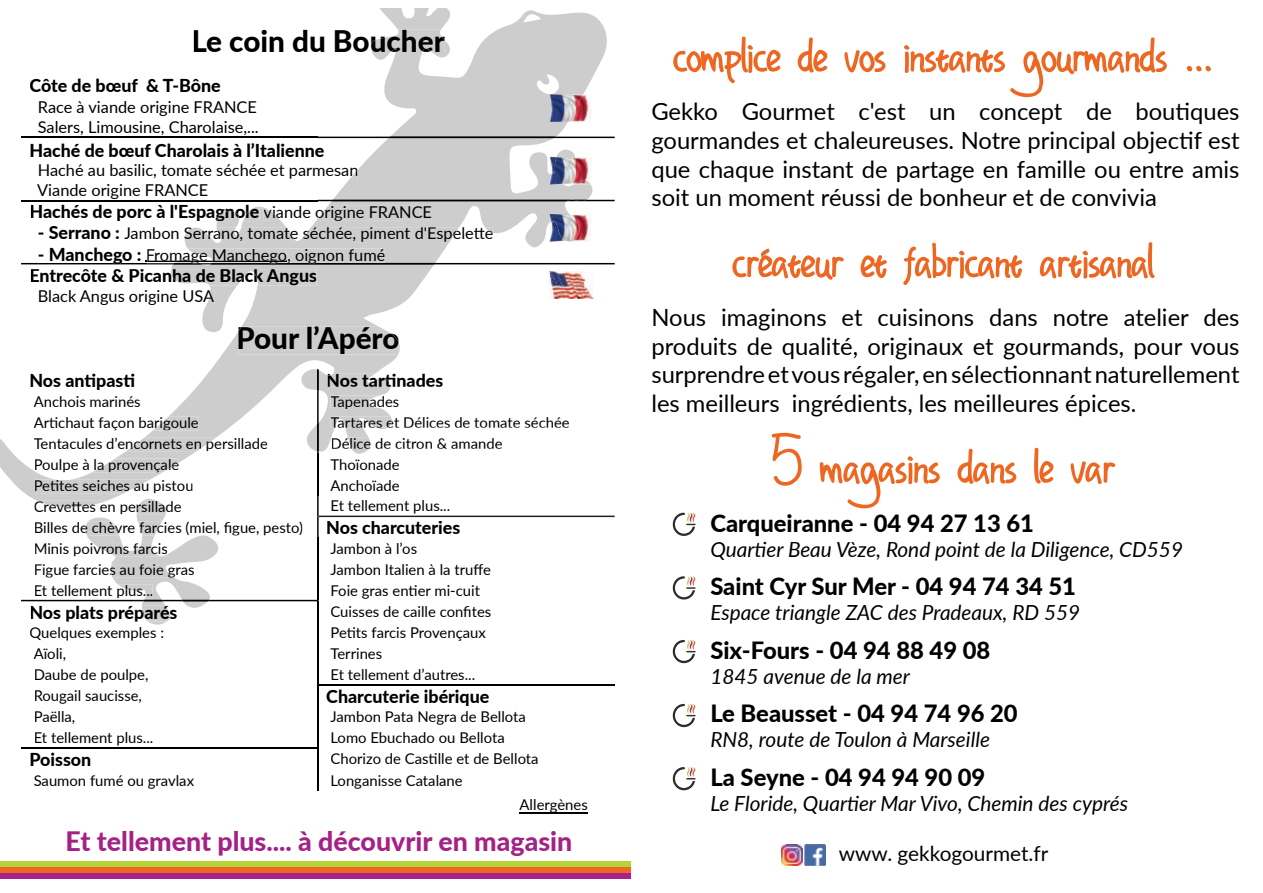
<style>
.page{position:relative;width:1263px;height:893px;background:#fff}
.page>*{position:absolute;margin:0;border:0;box-sizing:border-box;transform-origin:0 0}
.t1{font:60.9px "DHF Happy Birthday Ryan";color:#ee6722}
.t2{font:800 29.7px "Lato";color:#000}
.t3{font:800 26.7px "Lato";color:#a42185}
.t4{font:23.7px/28.5px "Lato";color:#000;text-align:justify}
.t5{font:800 23.7px "Lato";color:#000}
.t6{font:italic 20.85px "Lato";color:#000}
.t7{font:20.85px "Lato";color:#000}
.t8{font:800 17.85px "Lato";color:#000}
.t9{font:16.35px/19.6px "Lato";color:#000}
.t10{font:14.85px "Lato";color:#000}
.s1{font-weight:400;font-size:16.35px}
.s2{font-weight:800;font-size:17.85px}
.s3{color:#000202}
.s4{color:#fff}
</style>
<div class="page">
<div style="left:0;top:873px;width:631px;height:6px;background:#a72189"></div>
<div style="left:0;top:867px;width:631px;height:6px;background:#ee6722"></div>
<div style="left:0;top:861px;width:631px;height:6px;background:#b5d337"></div>
<svg style="left:0;top:8px;width:611px;height:482px"></svg>
<hr style="left:21px;top:137px;width:297px;height:1px;background:#000">
<svg style="left:318px;top:137px;width:297px;height:1px"></svg>
<hr style="left:21px;top:200px;width:297px;height:1px;background:#000">
<hr style="left:21px;top:747px;width:298px;height:2px;background:#000">
<hr style="left:317px;top:684px;width:298px;height:1px;background:#000">
<svg style="left:317px;top:369px;width:2px;height:84px"></svg>
<hr style="left:317px;top:453px;width:2px;height:21px;background:#000">
<hr style="left:317px;top:474px;width:2px;height:21px;background:#000">
<hr style="left:317px;top:622px;width:2px;height:21px;background:#000">
<hr style="left:317px;top:643px;width:2px;height:21px;background:#000">
<hr style="left:317px;top:664px;width:2px;height:20px;background:#000">
<hr style="left:317px;top:685px;width:2px;height:21px;background:#000">
<hr style="left:317px;top:706px;width:2px;height:21px;background:#000">
<hr style="left:317px;top:727px;width:2px;height:20px;background:#000">
<hr style="left:317px;top:749px;width:2px;height:20px;background:#000">
<hr style="left:317px;top:769px;width:2px;height:21px;background:#000">
<svg style="left:370px;top:30px;width:75px;height:22px"></svg>
<svg style="left:350px;top:170px;width:7px;height:9px"></svg>
<svg style="left:217px;top:200px;width:398px;height:21px"></svg>
<svg style="left:184px;top:227px;width:309px;height:15px"></svg>
<svg style="left:21px;top:249px;width:594px;height:56px"></svg>
<svg style="left:238px;top:326px;width:161px;height:28px;background:#cfcfd0"></svg>
<svg style="left:328px;top:373px;width:62px;height:14px"></svg>
<svg style="left:331px;top:396px;width:51px;height:13px"></svg>
<svg style="left:153px;top:417px;width:45px;height:13px"></svg>
<svg style="left:331px;top:417px;width:61px;height:11px"></svg>
<svg style="left:126px;top:437px;width:90px;height:14px"></svg>
<svg style="left:348px;top:438px;width:23px;height:11px"></svg>
<svg style="left:35px;top:459px;width:144px;height:13px"></svg>
<svg style="left:21px;top:480px;width:594px;height:145px"></svg>
<img style="left:550px;top:271px;width:44px;height:28px">
<img style="left:583px;top:94px;width:9px;height:28px">
<img style="left:550px;top:94px;width:33px;height:28px">
<img style="left:581px;top:214px;width:10px;height:28px">
<img style="left:550px;top:214px;width:31px;height:28px">
<img style="left:591px;top:157px;width:1px;height:28px">
<img style="left:550px;top:157px;width:41px;height:28px">
<hr style="left:520px;top:812px;width:68px;height:1px;background:#000">
<svg style="left:673px;top:37px;width:107px;height:46px"></svg>
<svg style="left:798px;top:38px;width:29px;height:34px"></svg>
<svg style="left:844px;top:50px;width:41px;height:22px"></svg>
<svg style="left:904px;top:38px;width:263px;height:59px"></svg>
<svg style="left:1187px;top:66px;width:24px;height:5px"></svg>
<svg style="left:732px;top:249px;width:112px;height:31px"></svg>
<svg style="left:861px;top:255px;width:26px;height:23px"></svg>
<svg style="left:903px;top:243px;width:119px;height:42px"></svg>
<svg style="left:1040px;top:242px;width:114px;height:37px"></svg>
<svg style="left:772px;top:433px;width:30px;height:53px"></svg>
<svg style="left:820px;top:456px;width:120px;height:52px"></svg>
<svg style="left:957px;top:449px;width:59px;height:35px"></svg>
<svg style="left:1034px;top:448px;width:19px;height:36px"></svg>
<svg style="left:1070px;top:461px;width:45px;height:23px"></svg>
<svg style="left:673px;top:513px;width:23px;height:23px"></svg>
<svg style="left:673px;top:576px;width:23px;height:24px"></svg>
<svg style="left:673px;top:640px;width:23px;height:23px"></svg>
<svg style="left:673px;top:704px;width:23px;height:23px"></svg>
<svg style="left:673px;top:767px;width:23px;height:24px"></svg>
<img style="left:804px;top:844px;width:21px;height:21px">
<img style="left:781px;top:844px;width:21px;height:21px">
<h2 class="t2" style="left:191px;top:19px;width:255px">Le coin du Boucher</h2>
<p class="t8" style="left:29px;top:72px;width:193px">Côte de bœuf &amp; T-Bône</p>
<p class="t9" style="left:38px;top:97px;width:222px">Race à viande origine FRANCE<br>Salers, Limousine, Charolaise,...</p>
<p class="t8" style="left:29px;top:137px;width:296px">Haché de bœuf Charolais à l’Italienne</p>
<p class="t9" style="left:37px;top:160px;width:323px">Haché au basilic, tomate séchée et parmesan<br>Viande origine FRANCE</p>
<p class="t8" style="left:29px;top:198px;width:404px">Hachés de porc à l'Espagnole <span class="s1">viande origine FRANCE</span></p>
<p class="t9" style="left:38px;top:223px;width:457px"><span class="s2">- Serrano :</span> Jambon Serrano, tomate séchée, piment d'Espelette</p>
<p class="t9" style="left:38px;top:244px;width:349px"><span class="s2">- Manchego :</span> Fromage Manchego<span class="s3">, oignon fumé</span></p>
<p class="t8" style="left:29px;top:263px;width:289px">Entrecôte &amp; Picanha de Black Angus</p>
<p class="t9" style="left:38px;top:286px;width:178px">Black Angus origine USA</p>
<h2 class="t2" style="left:236px;top:316px;width:165px">Pour l’Apéro</h2>
<p class="t8" style="left:29px;top:367px;width:107px">Nos antipasti</p>
<p class="t8" style="left:326px;top:367px;width:119px">Nos tartinades</p>
<p class="t10" style="left:34px;top:390px;width:109px">Anchois marinés</p>
<p class="t10" style="left:330px;top:390px;width:70px">Tapenades</p>
<p class="t10" style="left:34px;top:412px;width:167px">Artichaut façon barigoule</p>
<p class="t10" style="left:330px;top:412px;width:241px">Tartares et Délices de tomate séchée</p>
<p class="t10" style="left:34px;top:433px;width:236px">Tentacules d’encornets en persillade</p>
<p class="t10" style="left:330px;top:433px;width:174px">Délice de citron &amp; amande</p>
<p class="t10" style="left:34px;top:454px;width:147px">Poulpe à la provençale</p>
<p class="t10" style="left:330px;top:454px;width:71px">Thoïonade</p>
<p class="t10" style="left:34px;top:475px;width:161px">Petites seiches au pistou</p>
<p class="t10" style="left:330px;top:475px;width:71px">Anchoïade</p>
<p class="t10" style="left:34px;top:496px;width:150px">Crevettes en persillade</p>
<p class="t10" style="left:330px;top:495px;width:121px">Et tellement plus...</p>
<p class="t10" style="left:34px;top:517px;width:271px">Billes de chèvre farcies (miel, figue, pesto)</p>
<p class="t8" style="left:326px;top:515px;width:136px">Nos charcuteries</p>
<p class="t10" style="left:34px;top:538px;width:136px">Minis poivrons farcis</p>
<p class="t10" style="left:330px;top:538px;width:88px">Jambon à l’os</p>
<p class="t10" style="left:34px;top:559px;width:162px">Figue farcies au foie gras</p>
<p class="t10" style="left:330px;top:559px;width:162px">Jambon Italien à la truffe</p>
<p class="t10" style="left:34px;top:580px;width:121px">Et tellement plus...</p>
<p class="t10" style="left:330px;top:580px;width:151px">Foie gras entier mi-cuit</p>
<p class="t8" style="left:29px;top:599px;width:149px">Nos plats préparés</p>
<p class="t10" style="left:330px;top:601px;width:162px">Cuisses de caille confites</p>
<p class="t10" style="left:29px;top:622px;width:136px">Quelques exemples :</p>
<p class="t10" style="left:330px;top:622px;width:157px">Petits farcis Provençaux</p>
<p class="t10" style="left:34px;top:643px;width:34px">Aïoli,</p>
<p class="t10" style="left:330px;top:643px;width:53px">Terrines</p>
<p class="t10" style="left:34px;top:664px;width:116px">Daube de poulpe,</p>
<p class="t10" style="left:330px;top:664px;width:146px">Et tellement d’autres...</p>
<p class="t10" style="left:34px;top:685px;width:110px">Rougail saucisse,</p>
<p class="t8" style="left:326px;top:683px;width:165px">Charcuterie ibérique</p>
<p class="t10" style="left:34px;top:706px;width:43px">Paëlla,</p>
<p class="t10" style="left:330px;top:706px;width:197px">Jambon Pata Negra de Bellota</p>
<p class="t10" style="left:34px;top:727px;width:121px">Et tellement plus...</p>
<p class="t10" style="left:330px;top:727px;width:176px">Lomo Ebuchado ou Bellota</p>
<p class="t8" style="left:29px;top:746px;width:63px">Poisson</p>
<p class="t10" style="left:330px;top:748px;width:210px">Chorizo de Castille et de Bellota</p>
<p class="t10" style="left:34px;top:769px;width:162px">Saumon fumé ou gravlax</p>
<p class="t10" style="left:330px;top:769px;width:134px">Longanisse Catalane</p>
<p class="t10" style="left:520px;top:794px;width:70px">Allergènes</p>
<h3 class="t3" style="left:66px;top:821px;width:508px">Et tellement plus.... à découvrir en magasin</h3>
<h1 class="t1" style="left:674px;top:11px;width:541px">complice de vos instants gourmands ...</h1>
<h3 class="t4" style="left:651px;top:97px;width:590px">Gekko Gourmet c'est un concept de boutiques gourmandes et chaleureuses. Notre principal objectif est que chaque instant de partage en famille ou entre amis soit un moment réussi de bonheur et de convivia<span class="s4">lité.</span></h3>
<h1 class="t1" style="left:733px;top:216px;width:423px">créateur et fabricant artisanal</h1>
<h3 class="t4" style="left:651px;top:302px;width:590px">Nous imaginons et cuisinons dans notre atelier des produits de qualité, originaux et gourmands, pour vous surprendre et vous régaler, en sélectionnant naturellement les meilleurs ingrédients, les meilleures épices.</h3>
<h1 class="t1" style="left:771px;top:422px;width:345px">5 magasins dans le var</h1>
<h3 class="t5" style="left:710px;top:505px;width:325px">Carqueiranne - 04 94 27 13 61</h3>
<h3 class="t6" style="left:710px;top:534px;width:474px">Quartier Beau Vèze, Rond point de la Diligence, CD559</h3>
<h3 class="t5" style="left:710px;top:569px;width:367px">Saint Cyr Sur Mer - 04 94 74 34 51</h3>
<h3 class="t6" style="left:710px;top:598px;width:371px">Espace triangle ZAC des Pradeaux, RD 559</h3>
<h3 class="t5" style="left:710px;top:633px;width:281px">Six-Fours - 04 94 88 49 08</h3>
<h3 class="t6" style="left:710px;top:661px;width:201px">1845 avenue de la mer</h3>
<h3 class="t5" style="left:710px;top:696px;width:309px">Le Beausset - 04 94 74 96 20</h3>
<h3 class="t6" style="left:710px;top:725px;width:281px">RN8, route de Toulon à Marseille</h3>
<h3 class="t5" style="left:710px;top:760px;width:277px">La Seyne - 04 94 94 90 09</h3>
<h3 class="t6" style="left:710px;top:788px;width:419px">Le Floride, Quartier Mar Vivo, Chemin des cyprés</h3>
<h3 class="t7" style="left:839px;top:838px;width:211px">www. gekkogourmet.fr</h3>
</div>
